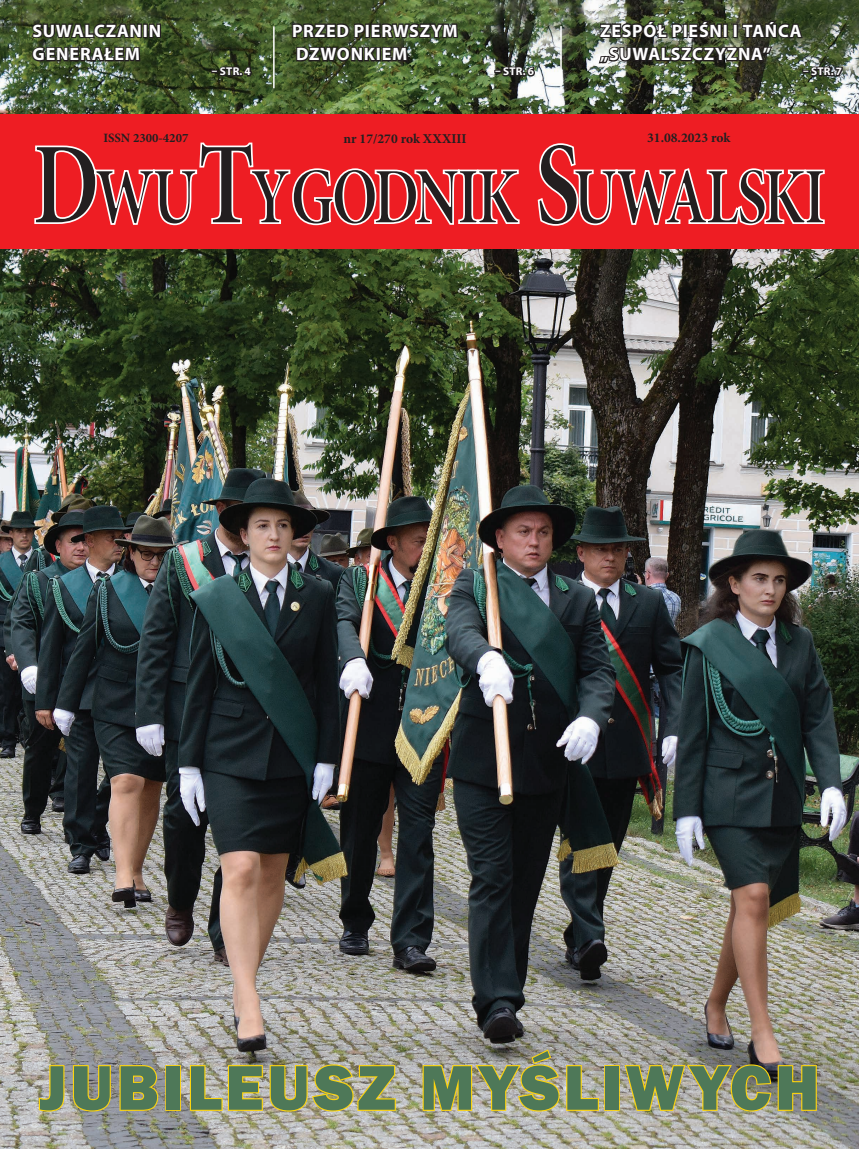
<style>
.page{position:relative;width:859px;height:1149px;background:#fff}
.page>*{position:absolute;margin:0;border:0;box-sizing:border-box;transform-origin:0 0}
.t1{font:800 65.25px "Franklin Gothic";letter-spacing:.06em;color:#4e7858}
.t2{font:700 18px/23.5px "Myriad Pro";letter-spacing:.045em;color:#fff}
.t3{font:700 13.5px "Minion Pro";color:#231f20}
.t4{font:700 12.75px "Minion Pro";color:#231f20}
.t5{font:700 11.25px "Myriad Pro";color:#fff}
</style>
<div class="page">
<img style="left:0;top:0;width:859px;height:1148px">
<div style="left:0;top:115px;width:859px;height:134px;background:#ee1d23"></div>
<svg style="left:34px;top:142px;width:791px;height:84px"></svg>
<hr style="left:560px;top:26px;width:2px;height:64px;background:#fff">
<hr style="left:273px;top:26px;width:2px;height:62px;background:#fff">
<svg style="left:38px;top:1063px;width:28px;height:49px"></svg>
<svg style="left:72px;top:1063px;width:40px;height:49px;background:#a69e70"></svg>
<svg style="left:118px;top:1063px;width:41px;height:48px;background:#a89f6f"></svg>
<div style="left:165px;top:1064px;width:16px;height:46px;border:2px solid #fcd40e"></div>
<img style="left:189px;top:1062px;width:208px;height:50px">
<img style="left:421px;top:1047px;width:179px;height:65px">
<div style="left:604px;top:1064px;width:16px;height:46px;border:2px solid #fcd40e"></div>
<img style="left:623px;top:1062px;width:195px;height:50px">
<svg style="left:291px;top:0;width:168px;height:91px;background:#43542e"></svg>
<svg style="left:494px;top:65px;width:42px;height:18px"></svg>
<img style="left:597px;top:8px;width:247px;height:83px">
<img style="left:30px;top:0;width:132px;height:81px">
<svg style="left:211px;top:60px;width:42px;height:18px"></svg>
<p class="t2" style="left:33px;top:18px;width:130px">SUWALCZANIN<br>GENERAŁEM</p>
<p class="t5" style="left:212px;top:64px;width:41px">– STR. 4</p>
<p class="t2" style="left:292px;top:18px;width:167px">PRZED PIERWSZYM<br>DZWONKIEM</p>
<p class="t5" style="left:495px;top:64px;width:41px">– STR. 6</p>
<p class="t2" style="left:600px;top:18px;width:203px">ZESPÓŁ PIEŚNI I TAŃCA „SUWALSZCZYZNA”</p>
<p class="t5" style="left:803px;top:64px;width:41px">– STR. 7</p>
<p class="t4" style="left:103px;top:129px;width:87px">ISSN 2300-4207</p>
<p class="t3" style="left:344px;top:129px;width:125px">nr 17/270 rok XXXIII</p>
<p class="t3" style="left:647px;top:128px;width:85px">31.08.2023 rok</p>
<h1 class="t1" style="left:40px;top:1045px;width:781px">JUBILEUSZ MYŚLIWYCH</h1>
</div>
